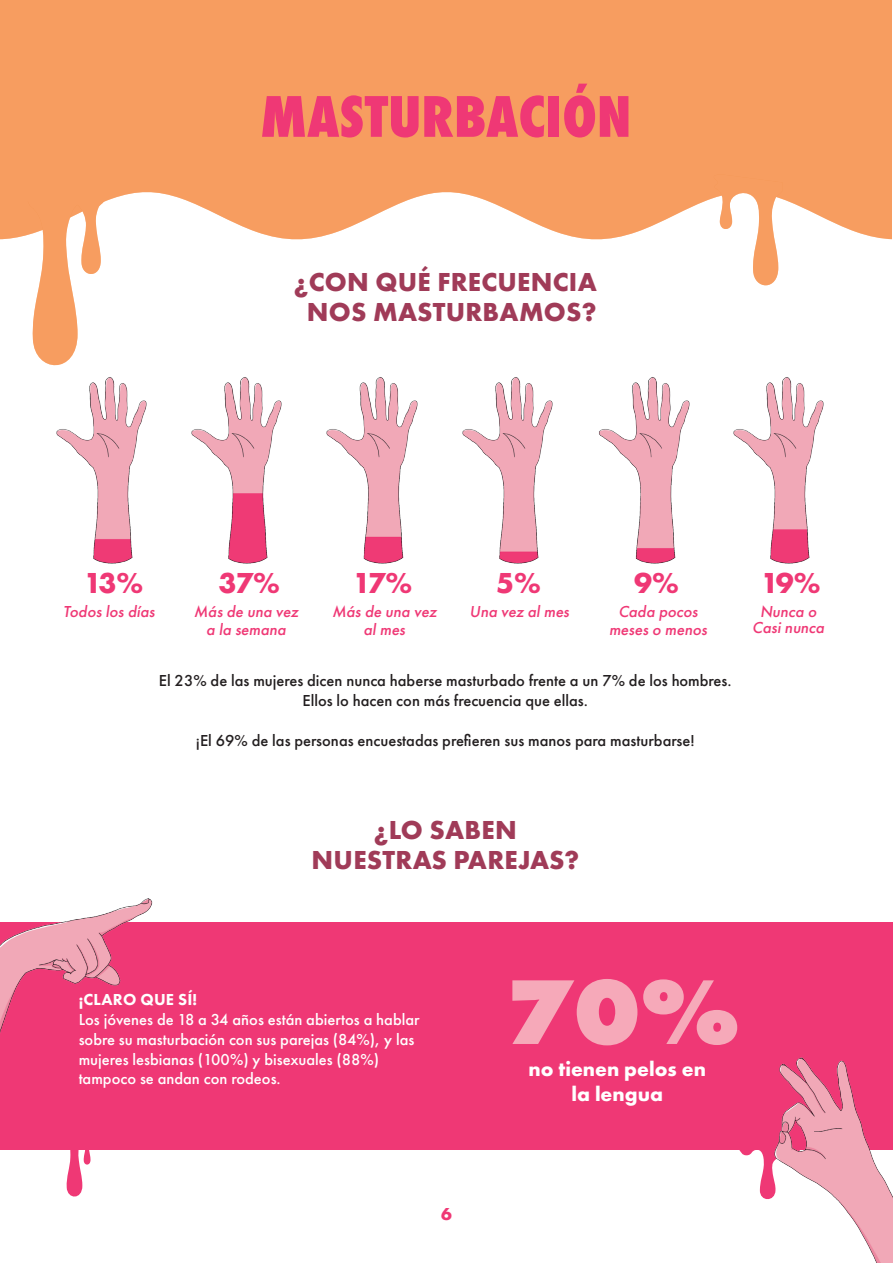
<style>
.page{position:relative;width:893px;height:1263px;background:#fff}
.page>*{position:absolute;margin:0;border:0;box-sizing:border-box;transform-origin:0 0}
.t1{font:800 condensed 54px "Futura";color:#ef3875}
.t2{font:700 30px "Futura PT";letter-spacing:-.105em;color:#ef3875}
.t3{font:700 27px "Futura PT";letter-spacing:.01em;color:#a03b58}
.t4{font:700 21px/25.2px "Futura PT";color:#fff;text-align:center}
.t5{font:700 18px "Futura PT";color:#ef3875}
.t6{font:500 16.5px "Futura PT";color:#231f20}
.t7{font:500 16.5px/19.8px "Futura PT";color:#fff}
.t8{font:500 16.5px "Futura PT";color:#ef3875}
.t9{font:800 16.5px "Futura PT";letter-spacing:.01em;color:#fff}
</style>
<div class="page">
<svg style="left:0;top:0;width:892px;height:239px;fill:#f79d60"></svg>
<div style="left:0;top:922px;width:893px;height:228px;background:#ef3875"></div>
<img style="left:56px;top:377px;width:91px;height:187px">
<img style="left:191px;top:377px;width:91px;height:187px">
<img style="left:326px;top:377px;width:92px;height:187px">
<img style="left:462px;top:377px;width:91px;height:187px">
<img style="left:599px;top:377px;width:91px;height:187px">
<img style="left:733px;top:377px;width:91px;height:187px">
<svg style="left:709px;top:174px;width:74px;height:112px"></svg>
<svg style="left:25px;top:202px;width:79px;height:164px"></svg>
<svg style="left:66px;top:1150px;width:25px;height:47px"></svg>
<img style="left:0;top:898px;width:153px;height:135px">
<svg style="left:512px;top:979px;width:225px;height:66px"></svg>
<img style="left:724px;top:1035px;width:169px;height:228px">
<p class="t1" style="left:260px;top:80px;width:373px">MASTURBACIÓN</p>
<p class="t3" style="left:294px;top:265px;width:304px">¿CON QUÉ FRECUENCIA</p>
<p class="t3" style="left:307px;top:295px;width:291px">NOS MASTURBAMOS?</p>
<p class="t2" style="left:84px;top:563px;width:61px">13%</p>
<p class="t2" style="left:218px;top:563px;width:63px">37%</p>
<p class="t2" style="left:353px;top:563px;width:61px">17%</p>
<p class="t2" style="left:496px;top:563px;width:46px">5%</p>
<p class="t2" style="left:634px;top:563px;width:46px">9%</p>
<p class="t2" style="left:761px;top:563px;width:61px">19%</p>
<p class="t8" style="left:63px;top:601px;width:96px">Todos los días</p>
<p class="t8" style="left:332px;top:601px;width:109px">Más de una vez</p>
<p class="t8" style="left:363px;top:619px;width:46px">al mes</p>
<p class="t8" style="left:194px;top:601px;width:109px">Más de una vez</p>
<p class="t8" style="left:206px;top:619px;width:84px">a la semana</p>
<p class="t8" style="left:470px;top:601px;width:104px">Una vez al mes</p>
<p class="t8" style="left:618px;top:601px;width:84px">Cada pocos</p>
<p class="t8" style="left:609px;top:619px;width:102px">meses o menos</p>
<p class="t8" style="left:760px;top:601px;width:61px">Nunca o</p>
<p class="t8" style="left:752px;top:618px;width:76px">Casi nunca</p>
<p class="t6" style="left:159px;top:671px;width:574px">El 23% de las mujeres dicen nunca haberse masturbado frente a un 7% de los hombres.</p>
<p class="t6" style="left:302px;top:691px;width:287px">Ellos lo hacen con más frecuencia que ellas.</p>
<p class="t6" style="left:196px;top:730px;width:500px">¡El 69% de las personas encuestadas prefieren sus manos para masturbarse!</p>
<p class="t3" style="left:374px;top:813px;width:144px">¿LO SABEN</p>
<p class="t3" style="left:312px;top:843px;width:269px">NUESTRAS PAREJAS?</p>
<p class="t9" style="left:79px;top:989px;width:120px">¡CLARO QUE SÍ!</p>
<p class="t7" style="left:79px;top:1009px;width:343px">Los jóvenes de 18 a 34 años están abiertos a hablar sobre su masturbación con sus parejas (84%), y las mujeres lesbianas (100%) y bisexuales (88%)</p>
<p class="t7" style="left:79px;top:1069px;width:204px">tampoco se andan con rodeos.</p>
<p class="t4" style="left:528px;top:1055px;width:179px">no tienen pelos en la lengua</p>
<p class="t5" style="left:441px;top:1203px;width:12px">6</p>
</div>
